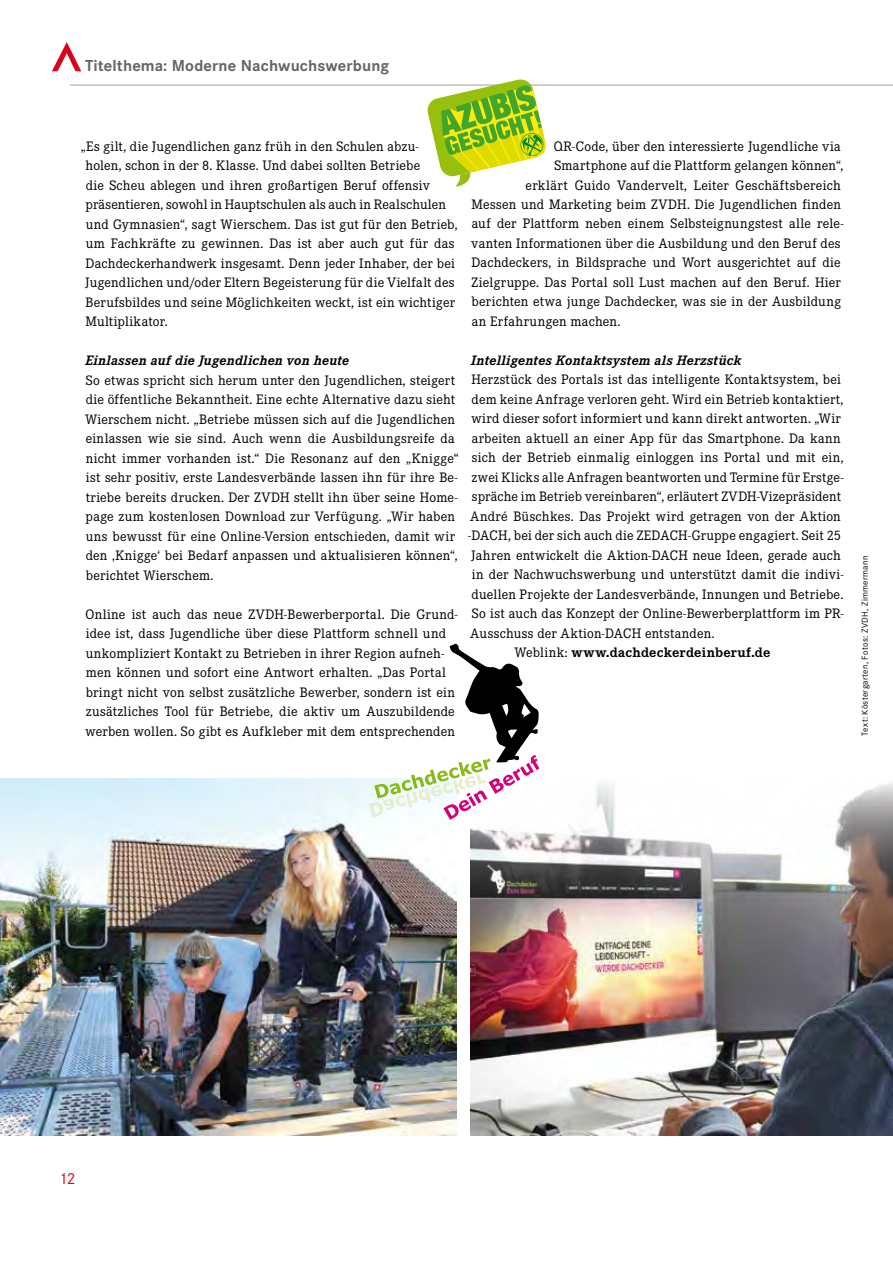
<style>
.page{position:relative;width:893px;height:1263px;background:#fff}
.page>*{position:absolute;margin:0;border:0;box-sizing:border-box;transform-origin:0 0}
.t1{font:700 16.5px "Corporate S Pro";letter-spacing:.005em;color:#646567}
.t2{font:16.5px "Corporate S Pro";color:#e2001a}
.t3{font:14.25px/19.5px "Corporate E Pro";letter-spacing:.015em;color:#000}
.t4{font:italic 700 14.25px "Corporate E Pro";letter-spacing:.015em;color:#000}
.t5{font:700 14.25px "Corporate E Pro";letter-spacing:.02em;color:#000}
.t6{font:9px "Corporate S Pro";letter-spacing:.03em;color:#000}
.s1{font-weight:400}
</style>
<div class="page">
<hr style="left:70px;top:85px;width:823px;height:1px;background:#9c9e9f">
<img style="left:471px;top:782px;width:422px;height:353px">
<svg style="left:426px;top:79px;width:121px;height:108px"></svg>
<img style="left:0;top:779px;width:456px;height:356px">
<svg style="left:369px;top:644px;width:170px;height:176px"></svg>
<svg style="left:52px;top:42px;width:29px;height:29px"></svg>
<p class="t1" style="left:85px;top:52px;width:306px">Titelthema: Moderne Nachwuchswerbung</p>
<p class="t3" style="left:85px;top:135px;width:374px;text-indent:-5px">„Es gilt, die Jugendlichen ganz früh in den Schulen abzu&shy;holen, schon in der 8. Klasse. Und dabei sollten Betriebe<br>die Scheu ablegen und ihren großartigen Beruf offensiv präsentieren, sowohl in Hauptschulen als auch in Realschulen und Gymnasien“, sagt Wierschem. Das ist gut für den Betrieb, um Fachkräfte zu gewinnen. Das ist aber auch gut für das Dachdeckerhandwerk insgesamt. Denn jeder Inhaber, der bei Jugendlichen und/oder Eltern Begeisterung für die Vielfalt des Berufsbildes und seine Möglichkeiten weckt, ist ein wichtiger Multiplikator.</p>
<p class="t4" style="left:85px;top:350px;width:265px">Einlassen auf die Jugendlichen von heute</p>
<p class="t3" style="left:85px;top:369px;width:375px">So etwas spricht sich herum unter den Jugendlichen, steigert die öffentliche Bekanntheit. Eine echte Alternative dazu sieht Wierschem nicht. „Betriebe müssen sich auf die Jugendlichen einlassen wie sie sind. Auch wenn die Ausbildungsreife da nicht immer vorhanden ist.“ Die Resonanz auf den „Knigge“ ist sehr positiv, erste Landesverbände lassen ihn für ihre Be&shy;triebe bereits drucken. Der ZVDH stellt ihn über seine Home&shy;page zum kostenlosen Download zur Verfügung. „Wir haben uns bewusst für eine Online-Version entschieden, damit wir den ‚Knigge‘ bei Bedarf anpassen und aktualisieren können“, berichtet Wierschem.</p>
<p class="t3" style="left:85px;top:603px;width:374px">Online ist auch das neue ZVDH-Bewerberportal. Die Grund&shy;idee ist, dass Jugendliche über diese Plattform schnell und unkompliziert Kontakt zu Betrieben in ihrer Region aufneh&shy;men können und sofort eine Antwort erhalten. „Das Portal bringt nicht von selbst zusätzliche Bewerber, sondern ist ein zusätzliches Tool für Betriebe, die aktiv um Auszubildende werben wollen. So gibt es Aufkleber mit dem entsprechenden</p>
<p class="t3" style="left:554px;top:135px;width:289px">QR-Code, über den interessierte Jugendliche via</p>
<p class="t3" style="left:554px;top:155px;width:291px">Smartphone auf die Plattform gelangen können“,</p>
<p class="t3" style="left:526px;top:174px;width:317px">erklärt Guido Vandervelt, Leiter Geschäftsbereich</p>
<p class="t3" style="left:471px;top:194px;width:371px">Messen und Marketing beim ZVDH. Die Jugendlichen finden</p>
<p class="t3" style="left:472px;top:213px;width:373px">auf der Plattform neben einem Selbsteignungstest alle rele-</p>
<p class="t3" style="left:471px;top:233px;width:371px">vanten Informationen über die Ausbildung und den Beruf des</p>
<p class="t3" style="left:471px;top:252px;width:371px">Dachdeckers, in Bildsprache und Wort ausgerichtet auf die</p>
<p class="t3" style="left:472px;top:272px;width:371px">Zielgruppe. Das Portal soll Lust machen auf den Beruf. Hier</p>
<p class="t3" style="left:472px;top:291px;width:371px">berichten etwa junge Dachdecker, was sie in der Ausbildung</p>
<p class="t3" style="left:472px;top:311px;width:150px">an Erfahrungen machen.</p>
<p class="t4" style="left:471px;top:349px;width:272px">Intelligentes Kontaktsystem als Herzstück</p>
<p class="t3" style="left:471px;top:369px;width:371px">Herzstück des Portals ist das intelligente Kontaktsystem, bei</p>
<p class="t3" style="left:472px;top:389px;width:373px">dem keine Anfrage verloren geht. Wird ein Betrieb kontaktiert,</p>
<p class="t3" style="left:471px;top:408px;width:371px">wird dieser sofort informiert und kann direkt antworten. „Wir</p>
<p class="t3" style="left:472px;top:428px;width:371px">arbeiten aktuell an einer App für das Smartphone. Da kann</p>
<p class="t3" style="left:472px;top:447px;width:373px">sich der Betrieb einmalig einloggen ins Portal und mit ein,</p>
<p class="t3" style="left:472px;top:467px;width:373px">zwei Klicks alle Anfragen beantworten und Termine für Erstge-</p>
<p class="t3" style="left:472px;top:486px;width:371px">spräche im Betrieb vereinbaren“, erläutert ZVDH-Vizepräsident</p>
<p class="t3" style="left:470px;top:506px;width:372px">André Büschkes. Das Projekt wird getragen von der Aktion</p>
<p class="t3" style="left:468px;top:525px;width:374px">-DACH, bei der sich auch die ZEDACH-Gruppe engagiert. Seit 25</p>
<p class="t3" style="left:471px;top:545px;width:371px">Jahren entwickelt die Aktion-DACH neue Ideen, gerade auch</p>
<p class="t3" style="left:472px;top:564px;width:373px">in der Nachwuchswerbung und unterstützt damit die indivi-</p>
<p class="t3" style="left:472px;top:584px;width:373px">duellen Projekte der Landesverbände, Innungen und Betriebe.</p>
<p class="t3" style="left:472px;top:603px;width:373px">So ist auch das Konzept der Online-Bewerberplattform im PR-</p>
<p class="t3" style="left:470px;top:623px;width:246px">Ausschuss der Aktion-DACH entstanden.</p>
<p class="t5" style="left:514px;top:642px;width:257px"><span class="s1">Weblink:</span> www.dachdeckerdeinberuf.de</p>
<p class="t6" style="left:858px;top:735px;width:181px;rotate:-90deg">Text: Köstergarten, Fotos: ZVDH, Zimmermann</p>
<p class="t2" style="left:59px;top:1167px;width:18px">12</p>
</div>
